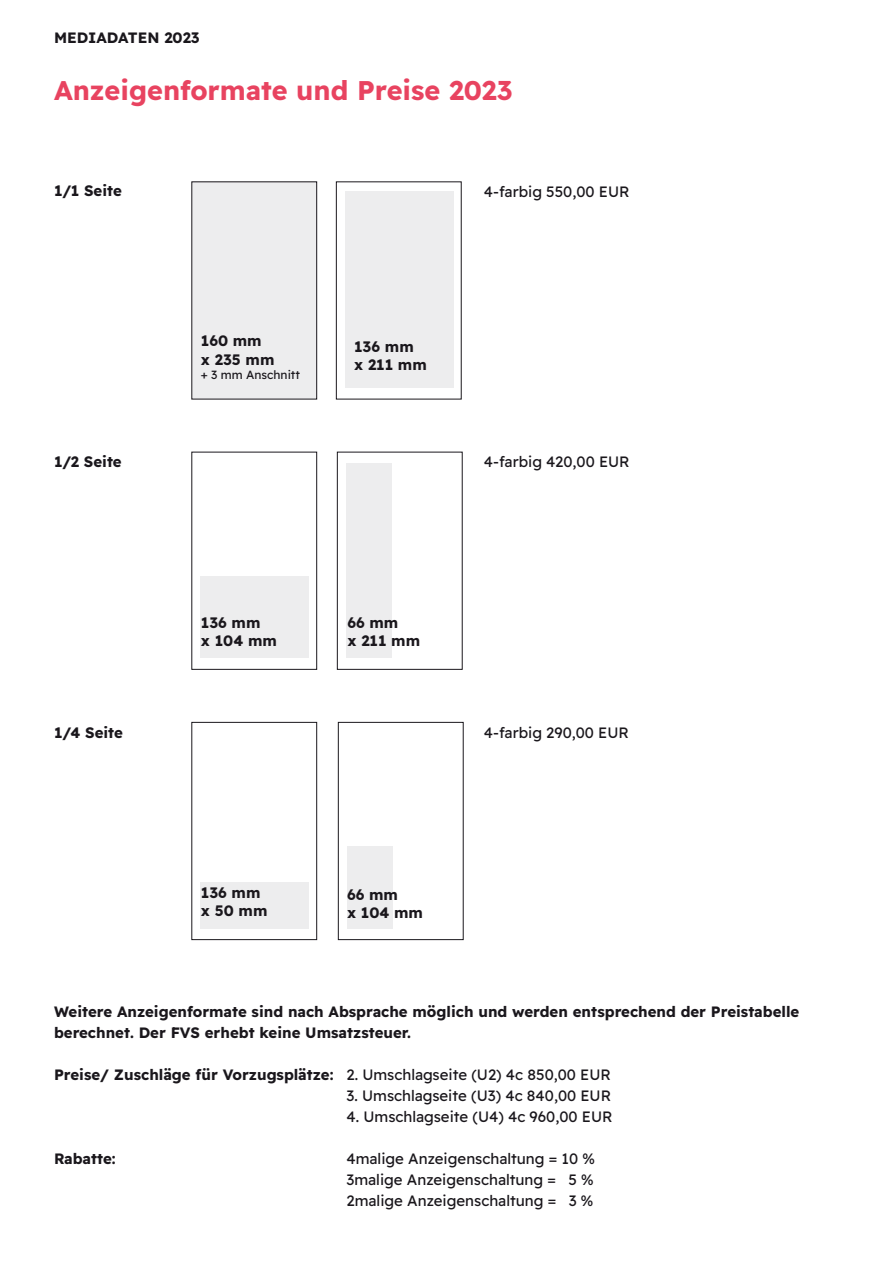
<style>
.page{position:relative;width:893px;height:1263px;background:#fff}
.page>*{position:absolute;margin:0;border:0;box-sizing:border-box;transform-origin:0 0}
.copy{font:700 27px "Readex Pro";color:#e84360}
.copy-2{font:700 15px/18px "Readex Pro";color:#1a171c}
.t1{font:15px/21px "Readex Pro";color:#1a171c;text-align:justify}
.t2{font:11.85px "Readex Pro";color:#1a171c}
.s1{font-weight:400}
</style>
<div class="page">
<div style="left:192px;top:182px;width:125px;height:217px;background:#ededee"></div>
<div style="left:192px;top:182px;width:125px;height:217px;border:1px solid #1a171c"></div>
<div style="left:336px;top:182px;width:125px;height:217px;border:1px solid #1a171c"></div>
<div style="left:345px;top:191px;width:108px;height:197px;background:#ededee"></div>
<div style="left:192px;top:452px;width:125px;height:217px;border:1px solid #1a171c"></div>
<div style="left:201px;top:577px;width:108px;height:81px;background:#ededee"></div>
<div style="left:337px;top:452px;width:125px;height:217px;border:1px solid #1a171c"></div>
<div style="left:346px;top:463px;width:45px;height:195px;background:#ededee"></div>
<div style="left:192px;top:722px;width:125px;height:218px;border:1px solid #1a171c"></div>
<div style="left:201px;top:882px;width:108px;height:46px;background:#ededee"></div>
<div style="left:338px;top:722px;width:125px;height:218px;border:1px solid #1a171c"></div>
<div style="left:347px;top:846px;width:45px;height:82px;background:#ededee"></div>
<p class="copy-2" style="left:54px;top:29px;width:147px">MEDIADATEN 2023</p>
<p class="copy" style="left:54px;top:75px;width:460px">Anzeigenformate und Preise 2023</p>
<p class="copy-2" style="left:54px;top:182px;width:69px">1/1 Seite</p>
<p class="t1" style="left:484px;top:181px;width:147px">4-farbig 550,00 EUR</p>
<p class="copy-2" style="left:201px;top:331px;width:75px;line-height:19px">160 mm x 235 mm</p>
<p class="t2" style="left:201px;top:368px;width:101px">+ 3 mm Anschnitt</p>
<p class="copy-2" style="left:354px;top:338px;width:61px">136 mm</p>
<p class="copy-2" style="left:354px;top:356px;width:74px">x 211 mm</p>
<p class="copy-2" style="left:54px;top:452px;width:69px">1/2 Seite</p>
<p class="t1" style="left:484px;top:452px;width:147px">4-farbig 420,00 EUR</p>
<p class="copy-2" style="left:201px;top:614px;width:77px">136 mm<br>x 104 mm</p>
<p class="copy-2" style="left:347px;top:614px;width:74px">66 mm<br>x 211 mm</p>
<p class="copy-2" style="left:54px;top:724px;width:70px">1/4 Seite</p>
<p class="t1" style="left:484px;top:722px;width:147px">4-farbig 290,00 EUR</p>
<p class="copy-2" style="left:201px;top:884px;width:68px">136 mm x 50 mm</p>
<p class="copy-2" style="left:347px;top:885px;width:77px">66 mm<br>x 104 mm</p>
<p class="copy-2" style="left:54px;top:1001px;width:747px;line-height:21px">Weitere Anzeigenformate sind nach Absprache möglich und werden entsprechend der Preistabelle berechnet. Der FVS erhebt keine Umsatzsteuer.</p>
<p class="copy-2" style="left:54px;top:1066px;width:558px">Preise/ Zuschläge für Vorzugsplätze: <span class="s1">2. Umschlagseite (U2) 4c 850,00 EUR</span></p>
<p class="t1" style="left:346px;top:1085px;width:266px">3. Umschlagseite (U3) 4c 840,00 EUR</p>
<p class="t1" style="left:346px;top:1106px;width:267px">4. Umschlagseite (U4) 4c 960,00 EUR</p>
<p class="copy-2" style="left:54px;top:1150px;width:63px">Rabatte:</p>
<p class="t1" style="left:346px;top:1148px;width:250px">4malige Anzeigenschaltung = 10 % 3malige Anzeigenschaltung = 5 % 2malige Anzeigenschaltung = 3 %</p>
</div>
